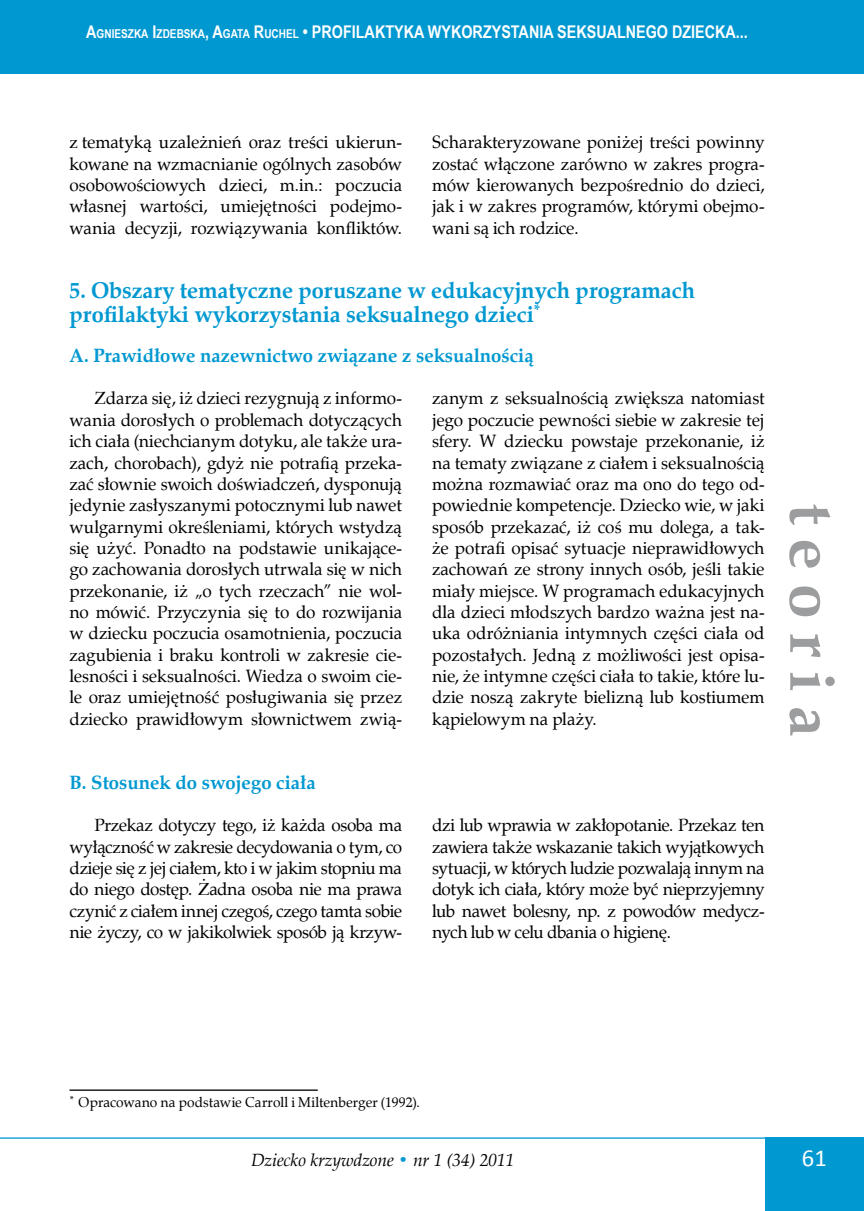
<style>
.page{position:relative;width:864px;height:1211px;background:#fff}
.page>*{position:absolute;margin:0;border:0;box-sizing:border-box;transform-origin:0 0}
.t1{font:700 63px "Zapf Calligr EU";color:#9c9d9f}
.t2{font:24.5px "Calibri";color:#fff}
.tytul_2{font:700 22.75px/24.5px "Zapf Calligr EU";letter-spacing:-.005em;color:#0098d1}
.tytul_3{font:700 19.25px "Zapf Calligr EU";color:#0098d1}
.tekst_2{font:17.5px/21.3px "Zapf Calligr EU";letter-spacing:-.01em;color:#000;text-align:justify}
.pagina_2{font:700 17.5px "Arial Narrow";color:#fff}
.t3{font:italic 17.5px "Zapf Calligr EU";color:#000}
.przypis{font:14px "Zapf Calligr EU";letter-spacing:.005em;color:#000}
.s1{font-size:12.25px}
.s2{color:#0098d1}
</style>
<div class="page">
<hr style="left:0;top:1137px;width:842px;height:1px;background:#0098d1">
<div style="left:765px;top:1137px;width:98px;height:73px;background:#0098d1"></div>
<div style="left:0;top:0;width:863px;height:74px;background:#0098d1"></div>
<hr style="left:69px;top:1089px;width:248px;height:1px;background:#000">
<p class="pagina_2" style="left:86px;top:19px;width:663px">A<span class="s1">GNIESZKA</span> I<span class="s1">ZDEBSKA</span>, A<span class="s1">GATA</span> R<span class="s1">UCHEL</span> • PROFILAKTYKA WYKORZYSTANIA SEKSUALNEGO DZIECKA...</p>
<p class="tekst_2" style="left:69px;top:132px;width:334px">z tematyką uzależnień oraz treści ukierun&shy;kowane na wzmacnianie ogólnych zasobów osobowościowych dzieci, m.in.: poczucia własnej wartości, umiejętności podejmo&shy;wania decyzji, rozwiązywania konfliktów.</p>
<p class="tekst_2" style="left:432px;top:132px;width:334px">Scharakteryzowane poniżej treści powinny zostać włączone zarówno w zakres progra&shy;mów kierowanych bezpośrednio do dzieci, jak i w zakres programów, którymi obejmo&shy;wani są ich rodzice.</p>
<p class="tytul_2" style="left:69px;top:279px;width:627px">5. Obszary tematyczne poruszane w edukacyjnych programach profilaktyki wykorzystania seksualnego dzieci<sup>*</sup></p>
<p class="tytul_3" style="left:69px;top:343px;width:465px">A. Prawidłowe nazewnictwo związane z seksualnością</p>
<p class="tekst_2" style="left:69px;top:388px;width:334px;text-indent:25px">Zdarza się, iż dzieci rezygnują z informo&shy;wania dorosłych o problemach dotyczących ich ciała (niechcianym dotyku, ale także ura&shy;zach, chorobach), gdyż nie potrafią przeka&shy;zać słownie swoich doświadczeń, dysponują jedynie zasłyszanymi potocznymi lub nawet wulgarnymi określeniami, których wstydzą się użyć. Ponadto na podstawie unikające&shy;go zachowania dorosłych utrwala się w nich przekonanie, iż „o tych rzeczach” nie wol&shy;no mówić. Przyczynia się to do rozwijania w dziecku poczucia osamotnienia, poczucia zagubienia i braku kontroli w zakresie cie&shy;lesności i seksualności. Wiedza o swoim cie&shy;le oraz umiejętność posługiwania się przez dziecko prawidłowym słownictwem zwią-</p>
<p class="tekst_2" style="left:432px;top:388px;width:334px">zanym z seksualnością zwiększa natomiast jego poczucie pewności siebie w zakresie tej sfery. W dziecku powstaje przekonanie, iż na tematy związane z ciałem i seksualnością można rozmawiać oraz ma ono do tego od&shy;powiednie kompetencje. Dziecko wie, w jaki sposób przekazać, iż coś mu dolega, a tak&shy;że potrafi opisać sytuacje nieprawidłowych zachowań ze strony innych osób, jeśli takie miały miejsce. W programach edukacyjnych dla dzieci młodszych bardzo ważna jest na&shy;uka odróżniania intymnych części ciała od pozostałych. Jedną z możliwości jest opisa&shy;nie, że intymne części ciała to takie, które lu&shy;dzie noszą zakryte bielizną lub kostiumem kąpielowym na plaży.</p>
<p class="tytul_3" style="left:69px;top:770px;width:248px">B. Stosunek do swojego ciała</p>
<p class="tekst_2" style="left:69px;top:815px;width:334px;text-indent:25px">Przekaz dotyczy tego, iż każda osoba ma wyłączność w zakresie decydowania o tym, co dzieje się z jej ciałem, kto i w jakim stopniu ma do niego dostęp. Żadna osoba nie ma prawa czynić z ciałem innej czegoś, czego tamta sobie nie życzy, co w jakikolwiek sposób ją krzyw-</p>
<p class="tekst_2" style="left:432px;top:815px;width:334px">dzi lub wprawia w zakłopotanie. Przekaz ten zawiera także wskazanie takich wyjątkowych sytuacji, w których ludzie pozwalają innym na dotyk ich ciała, który może być nieprzyjemny lub nawet bolesny, np. z powodów medycz&shy;nych lub w celu dbania o higienę.</p>
<h1 class="t1" style="left:850px;top:503px;width:235px;rotate:90deg">t e or ia</h1>
<p class="przypis" style="left:69px;top:1093px;width:352px"><sup>*</sup> Opracowano na podstawie Carroll i Miltenberger (1992).</p>
<p class="t3" style="left:251px;top:1149px;width:265px">Dziecko krzywdzone <span class="s2">•</span> nr 1 (34) 2011</p>
<h2 class="t2" style="left:801px;top:1142px;width:26px">61</h2>
</div>
